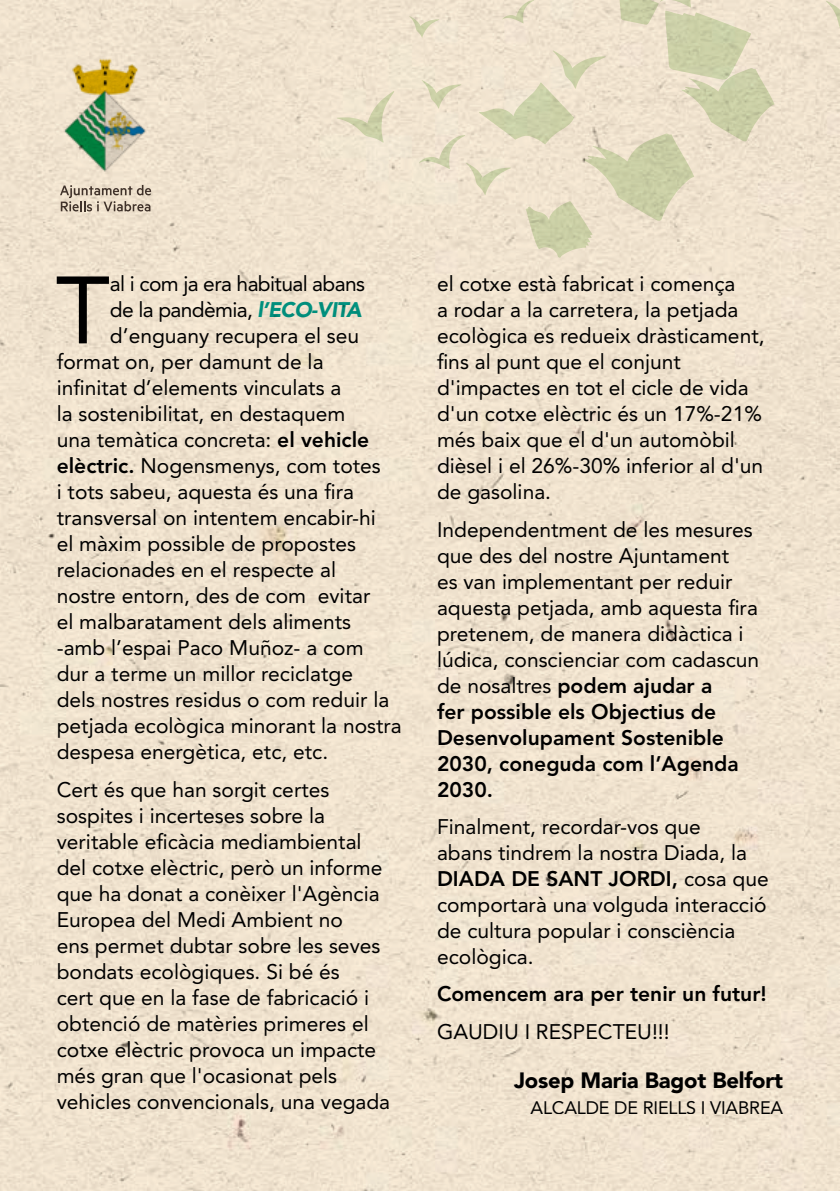
<style>
.page{position:relative;width:840px;height:1191px;background:#fff}
.page>*{position:absolute;margin:0;border:0;box-sizing:border-box;transform-origin:0 0}
.t1{font:94.4px "Avenir LT Std";color:#000}
.t2{font:900 22px "Avenir LT Std";letter-spacing:-.01em;color:#000}
.t3{font:21px/26px "Avenir LT Std";color:#000}
.t4{font:21px "Avenir LT Std";letter-spacing:-.03em;color:#000}
.t5{font:800 21px "Avenir LT Std";color:#000}
.t6{font:18px "Avenir LT Std";letter-spacing:-.01em;color:#000}
.s1{font-weight:900;font-style:italic;color:#00a19a}
.s2{font-weight:800}
</style>
<div class="page">
<div style="left:0;top:0;width:839px;height:1191px;background:#f0e3ce"></div>
<img style="left:30px;top:26px;width:151px;height:171px">
<svg style="left:60px;top:185px;width:91px;height:26px"></svg>
<svg style="left:825px;top:1px;width:14px;height:35px"></svg>
<svg style="left:336px;top:91px;width:58px;height:51px"></svg>
<svg style="left:409px;top:0;width:365px;height:258px"></svg>
<h1 class="t1" style="left:56px;top:256px;width:56px">T</h1>
<p class="t4" style="left:110px;top:272px;width:256px">al i com ja era habitual abans</p>
<p class="t4" style="left:110px;top:298px;width:253px">de la pandèmia, <span class="s1">l’ECO-VITA</span></p>
<p class="t3" style="left:110px;top:323px;width:251px">d’enguany recupera el seu</p>
<p class="t3" style="left:57px;top:349px;width:268px">format on, per damunt de la</p>
<p class="t3" style="left:57px;top:375px;width:286px">infinitat d’elements vinculats a</p>
<p class="t3" style="left:57px;top:401px;width:290px">la sostenibilitat, en destaquem</p>
<p class="t3" style="left:57px;top:427px;width:314px">una temàtica concreta: <span class="s2">el vehicle</span></p>
<p class="t3" style="left:57px;top:453px;width:325px"><span class="s2">elèctric.</span> Nogensmenys, com totes</p>
<p class="t3" style="left:57px;top:479px;width:298px">i tots sabeu, aquesta és una fira</p>
<p class="t3" style="left:57px;top:505px;width:320px">transversal on intentem encabir-hi</p>
<p class="t3" style="left:57px;top:531px;width:301px">el màxim possible de propostes</p>
<p class="t3" style="left:57px;top:557px;width:280px">relacionades en el respecte al</p>
<p class="t3" style="left:57px;top:583px;width:315px">nostre entorn, des de com evitar</p>
<p class="t3" style="left:57px;top:609px;width:296px">el malbaratament dels aliments</p>
<p class="t3" style="left:57px;top:635px;width:308px">-amb l’espai Paco Muñoz- a com</p>
<p class="t3" style="left:57px;top:661px;width:298px">dur a terme un millor reciclatge</p>
<p class="t3" style="left:57px;top:687px;width:334px">dels nostres residus o com reduir la</p>
<p class="t3" style="left:57px;top:713px;width:346px">petjada ecològica minorant la nostra</p>
<p class="t3" style="left:57px;top:739px;width:273px">despesa energètica, etc, etc.</p>
<p class="t3" style="left:57px;top:776px;width:335px">Cert és que han sorgit certes sospites i incerteses sobre la veritable eficàcia mediambiental del cotxe elèctric, però un informe que ha donat a conèixer l'Agència<br>Europea del Medi Ambient no<br>ens permet dubtar sobre les seves bondats ecològiques. Si bé és<br>cert que en la fase de fabricació i obtenció de matèries primeres el cotxe elèctric provoca un impacte més gran que l'ocasionat pels vehicles convencionals, una vegada</p>
<p class="t3" style="left:437px;top:271px;width:329px">el cotxe està fabricat i comença<br>a rodar a la carretera, la petjada ecològica es redueix dràsticament, fins al punt que el conjunt d'impactes en tot el cicle de vida d'un cotxe elèctric és un 17%-21% més baix que el d'un automòbil dièsel i el 26%-30% inferior al d'un de gasolina.</p>
<p class="t3" style="left:437px;top:516px;width:323px">Independentment de les mesures que des del nostre Ajuntament<br>es van implementant per reduir aquesta petjada, amb aquesta fira pretenem, de manera didàctica i lúdica, conscienciar com cadascun de nosaltres <span class="s2">podem ajudar a<br>fer possible els Objectius de<br>Desenvolupament Sostenible<br>2030, coneguda com l’Agenda<br>2030.</span></p>
<p class="t3" style="left:437px;top:814px;width:333px">Finalment, recordar-vos que<br>abans tindrem la nostra Diada, la<br><span class="s2">DIADA DE SANT JORDI,</span> cosa que comportarà una volguda interacció de cultura popular i consciència ecològica.</p>
<p class="t5" style="left:437px;top:981px;width:331px">Comencem ara per tenir un futur!</p>
<p class="t3" style="left:437px;top:1018px;width:234px">GAUDIU I RESPECTEU!!!</p>
<p class="t2" style="left:514px;top:1066px;width:270px">Josep Maria Bagot Belfort</p>
<p class="t6" style="left:530px;top:1097px;width:254px">ALCALDE DE RIELLS I VIABREA</p>
</div>
